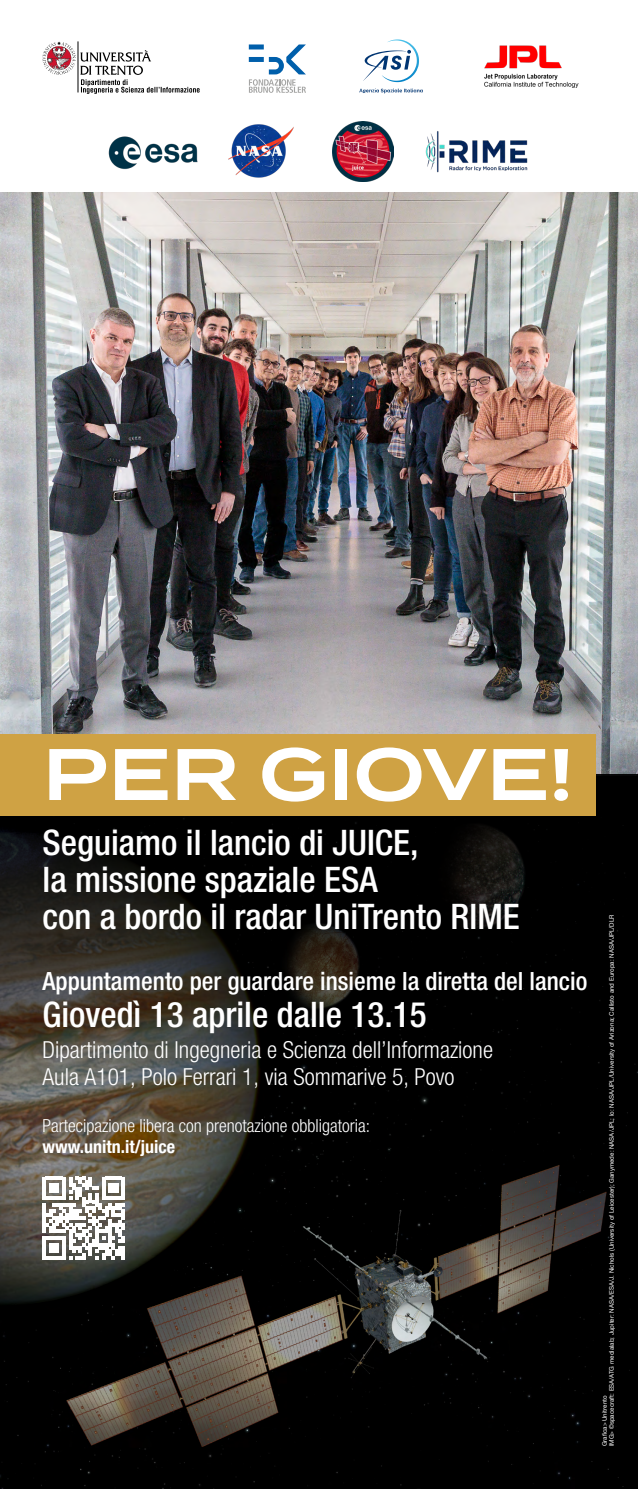
<style>
.page{position:relative;width:638px;height:1489px;background:#fff}
.page>*{position:absolute;margin:0;border:0;box-sizing:border-box;transform-origin:0 0}
.titolo_1_bis{font:600 72.75px "Termina";color:#fff}
.titolo_2{font:500 condensed 35.17px/36.9px "Helvetica Neue LT Std";color:#fff}
.titolo_3{font:500 condensed 25.12px "Helvetica Neue LT Std";color:#fff}
.titolo_4{font:23.48px "Helvetica Neue LT 47 Lt Cn";color:#fff}
.titolo_4-2{font:18px "Helvetica Neue LT 47 Lt Cn";color:#fff}
.titolo_4-3{font:700 condensed 18px "Helvetica Neue";color:#fff}
.t1{font:6.23px/7.1px "Helvetica Neue";color:#fff}
</style>
<div class="page">
<img style="left:0;top:192px;width:638px;height:582px">
<svg style="left:359px;top:39px;width:64px;height:54px"></svg>
<img style="left:484px;top:45px;width:94px;height:43px">
<img style="left:108px;top:136px;width:90px;height:34px">
<img style="left:228px;top:124px;width:66px;height:54px">
<img style="left:333px;top:121px;width:60px;height:61px">
<img style="left:425px;top:131px;width:103px;height:42px">
<svg style="left:43px;top:41px;width:157px;height:53px"></svg>
<img style="left:0;top:1305px;width:638px;height:183px">
<svg style="left:0;top:774px;width:638px;height:531px;background:#191714"></svg>
<div style="left:0;top:733px;width:595px;height:82px;background:#cfa244"></div>
<svg style="left:249px;top:44px;width:57px;height:49px"></svg>
<svg style="left:42px;top:1176px;width:83px;height:83px"></svg>
<p class="titolo_1_bis" style="left:43px;top:720px;width:532px">PER GIOVE!</p>
<p class="titolo_2" style="left:43px;top:824px;width:479px">Seguiamo il lancio di JUICE,<br>la missione spaziale ESA<br>con a bordo il radar UniTrento RIME</p>
<p class="titolo_3" style="left:43px;top:966px;width:546px">Appuntamento per guardare insieme la diretta del lancio</p>
<p class="titolo_2" style="left:43px;top:995px;width:385px">Giovedì 13 aprile dalle 13.15</p>
<p class="titolo_4" style="left:43px;top:1035px;width:452px">Dipartimento di Ingegneria e Scienza dell’Informazione</p>
<p class="titolo_4" style="left:43px;top:1062px;width:413px">Aula A101, Polo Ferrari 1, via Sommarive 5, Povo</p>
<p class="titolo_4-2" style="left:43px;top:1115px;width:329px">Partecipazione libera con prenotazione obbligatoria:</p>
<p class="titolo_4-3" style="left:43px;top:1131px;width:134px">www.unitn.it/juice</p>
<p class="t1" style="left:601px;top:1446px;width:533px;rotate:-90deg">Grafica&gt; Unitrento<br>IMG&gt; ©spacecraft: ESA/ATG medialab; Jupiter: NASA/ESA/J. Nichols (University of Leicester); Ganymede: NASA/JPL; Io: NASA/JPL/University of Arizona; Callisto and Europa: NASA/JPL/DLR</p>
</div>
